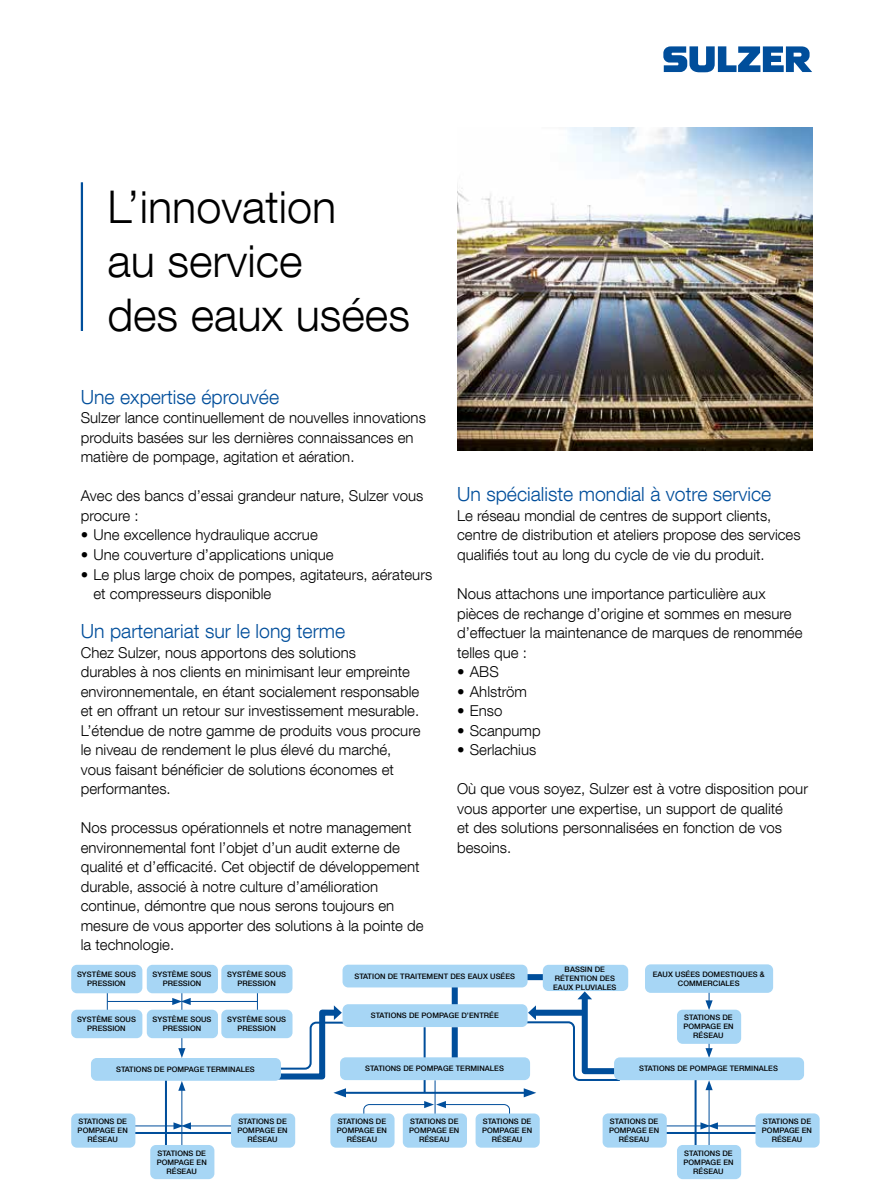
<style>
.page{position:relative;width:893px;height:1191px;background:#fff}
.page>*{position:absolute;margin:0;border:0;box-sizing:border-box;transform-origin:0 0}
.t1{font:300 45px/54px "Helvetica Neue LT Com";color:#000}
.t2{font:300 19.5px "Helvetica Neue LT Com";color:#004e9b}
.t3{font:300 15px/19.5px "Helvetica Neue LT Com";color:#000}
.t4{font:500 7.5px/9px "Helvetica Neue LT Com";letter-spacing:.01em;color:#000;text-align:center}
</style>
<div class="page">
<svg style="left:663px;top:46px;width:149px;height:26px"></svg>
<hr style="left:81px;top:182px;width:2px;height:149px;background:#004e9b">
<img style="left:457px;top:128px;width:355px;height:322px">
<div style="left:502px;top:974px;width:56px;height:6px;background:#004e9b"></div>
<svg style="left:452px;top:987px;width:6px;height:4px"></svg>
<hr style="left:695px;top:1079px;width:2px;height:91px;background:#004e9b">
<hr style="left:661px;top:1132px;width:104px;height:2px;background:#004e9b">
<hr style="left:134px;top:1132px;width:104px;height:2px;background:#004e9b">
<hr style="left:424px;top:1027px;width:2px;height:65px;background:#004e9b">
<hr style="left:342px;top:1091px;width:185px;height:2px;background:#004e9b">
<svg style="left:333px;top:1088px;width:13px;height:9px"></svg>
<svg style="left:524px;top:1088px;width:12px;height:9px"></svg>
<hr style="left:435px;top:1080px;width:1px;height:44px;background:#004e9b">
<hr style="left:709px;top:1087px;width:1px;height:66px;background:#004e9b">
<svg style="left:705px;top:1080px;width:8px;height:10px"></svg>
<svg style="left:705px;top:1043px;width:8px;height:14px"></svg>
<svg style="left:705px;top:992px;width:8px;height:17px"></svg>
<hr style="left:660px;top:1125px;width:43px;height:1px;background:#004e9b">
<hr style="left:133px;top:1125px;width:43px;height:1px;background:#004e9b">
<hr style="left:716px;top:1125px;width:43px;height:1px;background:#004e9b">
<svg style="left:700px;top:1122px;width:18px;height:7px"></svg>
<hr style="left:189px;top:1125px;width:43px;height:1px;background:#004e9b">
<svg style="left:173px;top:1122px;width:18px;height:7px"></svg>
<svg style="left:363px;top:1101px;width:147px;height:14px"></svg>
<div style="left:340px;top:1057px;width:190px;height:23px;background:#a7d6f5;border-radius:6px"></div>
<div style="left:343px;top:1004px;width:185px;height:23px;background:#a7d6f5;border-radius:6px"></div>
<div style="left:330px;top:1113px;width:65px;height:34px;background:#a7d6f5;border-radius:6px"></div>
<div style="left:403px;top:1113px;width:64px;height:34px;background:#a7d6f5;border-radius:6px"></div>
<div style="left:476px;top:1113px;width:64px;height:34px;background:#a7d6f5;border-radius:6px"></div>
<div style="left:755px;top:1113px;width:65px;height:34px;background:#a7d6f5;border-radius:6px"></div>
<div style="left:677px;top:1145px;width:64px;height:34px;background:#a7d6f5;border-radius:6px"></div>
<div style="left:677px;top:1009px;width:64px;height:34px;background:#a7d6f5;border-radius:6px"></div>
<div style="left:543px;top:964px;width:85px;height:27px;background:#a7d6f5;border-radius:6px"></div>
<div style="left:645px;top:964px;width:128px;height:28px;background:#a7d6f5;border-radius:6px"></div>
<div style="left:614px;top:1057px;width:190px;height:23px;background:#a7d6f5;border-radius:6px"></div>
<div style="left:343px;top:964px;width:185px;height:23px;background:#a7d6f5;border-radius:6px"></div>
<div style="left:603px;top:1113px;width:64px;height:34px;background:#a7d6f5;border-radius:6px"></div>
<svg style="left:404px;top:991px;width:225px;height:91px"></svg>
<svg style="left:225px;top:1005px;width:137px;height:76px"></svg>
<hr style="left:165px;top:1075px;width:2px;height:86px;background:#004e9b">
<hr style="left:107px;top:983px;width:1px;height:34px;background:#004e9b">
<hr style="left:257px;top:983px;width:1px;height:34px;background:#004e9b">
<hr style="left:181px;top:984px;width:1px;height:66px;background:#004e9b">
<svg style="left:178px;top:1048px;width:7px;height:10px"></svg>
<hr style="left:188px;top:1001px;width:69px;height:1px;background:#004e9b">
<hr style="left:107px;top:1001px;width:68px;height:1px;background:#004e9b">
<svg style="left:172px;top:998px;width:19px;height:7px"></svg>
<hr style="left:181px;top:1088px;width:1px;height:74px;background:#004e9b">
<svg style="left:178px;top:1081px;width:7px;height:9px"></svg>
<div style="left:71px;top:964px;width:71px;height:29px;background:#a7d6f5;border-radius:6px"></div>
<div style="left:147px;top:964px;width:71px;height:29px;background:#a7d6f5;border-radius:6px"></div>
<div style="left:221px;top:964px;width:71px;height:29px;background:#a7d6f5;border-radius:6px"></div>
<div style="left:71px;top:1009px;width:71px;height:29px;background:#a7d6f5;border-radius:6px"></div>
<div style="left:147px;top:1009px;width:71px;height:29px;background:#a7d6f5;border-radius:6px"></div>
<div style="left:221px;top:1009px;width:71px;height:29px;background:#a7d6f5;border-radius:6px"></div>
<div style="left:91px;top:1058px;width:190px;height:22px;background:#a7d6f5;border-radius:6px"></div>
<div style="left:71px;top:1113px;width:64px;height:34px;background:#a7d6f5;border-radius:6px"></div>
<div style="left:231px;top:1113px;width:64px;height:34px;background:#a7d6f5;border-radius:6px"></div>
<div style="left:150px;top:1145px;width:64px;height:34px;background:#a7d6f5;border-radius:6px"></div>
<h1 class="t1" style="left:107px;top:179px;width:304px">L’innovation<br>au service<br>des eaux usées</h1>
<h2 class="t2" style="left:81px;top:385px;width:200px">Une expertise éprouvée</h2>
<p class="t3" style="left:81px;top:408px;width:347px">Sulzer lance continuellement de nouvelles innovations produits basées sur les dernières connaissances en matière de pompage, agitation et aération.</p>
<p class="t3" style="left:81px;top:486px;width:344px">Avec des bancs d’essai grandeur nature, Sulzer vous procure :</p>
<p class="t3" style="left:81px;top:525px;width:239px">• Une excellence hydraulique accrue</p>
<p class="t3" style="left:81px;top:544px;width:254px">• Une couverture d’applications unique</p>
<p class="t3" style="left:94px;top:564px;width:340px;text-indent:-13px">• Le plus large choix de pompes, agitateurs, aérateurs et compresseurs disponible</p>
<h2 class="t2" style="left:81px;top:619px;width:266px">Un partenariat sur le long terme</h2>
<p class="t3" style="left:81px;top:642px;width:341px">Chez Sulzer, nous apportons des solutions<br>durables à nos clients en minimisant leur empreinte environnementale, en étant socialement responsable et en offrant un retour sur investissement mesurable.<br>L’étendue de notre gamme de produits vous procure le niveau de rendement le plus élevé du marché, vous faisant bénéficier de solutions économes et performantes.</p>
<p class="t3" style="left:81px;top:817px;width:344px">Nos processus opérationnels et notre management environnemental font l’objet d’un audit externe de qualité et d’efficacité. Cet objectif de développement durable, associé à notre culture d’amélioration continue, démontre que nous serons toujours en mesure de vous apporter des solutions à la pointe de la technologie.</p>
<h2 class="t2" style="left:457px;top:482px;width:316px">Un spécialiste mondial à votre service</h2>
<p class="t3" style="left:457px;top:505px;width:345px">Le réseau mondial de centres de support clients, centre de distribution et ateliers propose des services qualifiés tout au long du cycle de vie du produit.</p>
<p class="t3" style="left:457px;top:583px;width:347px">Nous attachons une importance particulière aux pièces de rechange d’origine et sommes en mesure d’effectuer la maintenance de marques de renommée telles que :</p>
<p class="t3" style="left:457px;top:661px;width:43px">• ABS</p>
<p class="t3" style="left:457px;top:681px;width:71px">• Ahlström</p>
<p class="t3" style="left:457px;top:700px;width:47px">• Enso</p>
<p class="t3" style="left:457px;top:720px;width:85px">• Scanpump</p>
<p class="t3" style="left:457px;top:739px;width:81px">• Serlachius</p>
<p class="t3" style="left:457px;top:778px;width:352px">Où que vous soyez, Sulzer est à votre disposition pour vous apporter une expertise, un support de qualité<br>et des solutions personnalisées en fonction de vos besoins.</p>
<p class="t4" style="left:77px;top:970px;width:60px">SYSTÈME SOUS<br>PRESSION</p>
<p class="t4" style="left:153px;top:970px;width:60px">SYSTÈME SOUS<br>PRESSION</p>
<p class="t4" style="left:227px;top:970px;width:60px">SYSTÈME SOUS<br>PRESSION</p>
<p class="t4" style="left:77px;top:1014px;width:60px">SYSTÈME SOUS<br>PRESSION</p>
<p class="t4" style="left:153px;top:1014px;width:60px">SYSTÈME SOUS<br>PRESSION</p>
<p class="t4" style="left:227px;top:1014px;width:60px">SYSTÈME SOUS<br>PRESSION</p>
<p class="t4" style="left:116px;top:1064px;width:140px">STATIONS DE POMPAGE TERMINALES</p>
<p class="t4" style="left:78px;top:1117px;width:52px">STATIONS DE<br>POMPAGE EN<br>RÉSEAU</p>
<p class="t4" style="left:237px;top:1117px;width:52px">STATIONS DE<br>POMPAGE EN<br>RÉSEAU</p>
<p class="t4" style="left:157px;top:1148px;width:52px">STATIONS DE<br>POMPAGE EN<br>RÉSEAU</p>
<p class="t4" style="left:354px;top:971px;width:162px">STATION DE TRAITEMENT DES EAUX USÉES</p>
<p class="t4" style="left:553px;top:964px;width:65px">BASSIN DE<br>RÉTENTION DES<br>EAUX PLUVIALES</p>
<p class="t4" style="left:653px;top:969px;width:114px">EAUX USÉES DOMESTIQUES &amp;<br>COMMERCIALES</p>
<p class="t4" style="left:371px;top:1011px;width:129px">STATIONS DE POMPAGE D’ENTRÉE</p>
<p class="t4" style="left:683px;top:1013px;width:52px">STATIONS DE<br>POMPAGE EN<br>RÉSEAU</p>
<p class="t4" style="left:365px;top:1064px;width:140px">STATIONS DE POMPAGE TERMINALES</p>
<p class="t4" style="left:639px;top:1064px;width:140px">STATIONS DE POMPAGE TERMINALES</p>
<p class="t4" style="left:337px;top:1117px;width:52px">STATIONS DE<br>POMPAGE EN<br>RÉSEAU</p>
<p class="t4" style="left:409px;top:1117px;width:52px">STATIONS DE<br>POMPAGE EN<br>RÉSEAU</p>
<p class="t4" style="left:482px;top:1117px;width:52px">STATIONS DE<br>POMPAGE EN<br>RÉSEAU</p>
<p class="t4" style="left:762px;top:1117px;width:52px">STATIONS DE<br>POMPAGE EN<br>RÉSEAU</p>
<p class="t4" style="left:683px;top:1148px;width:52px">STATIONS DE<br>POMPAGE EN<br>RÉSEAU</p>
<p class="t4" style="left:609px;top:1117px;width:52px">STATIONS DE<br>POMPAGE EN<br>RÉSEAU</p>
</div>
